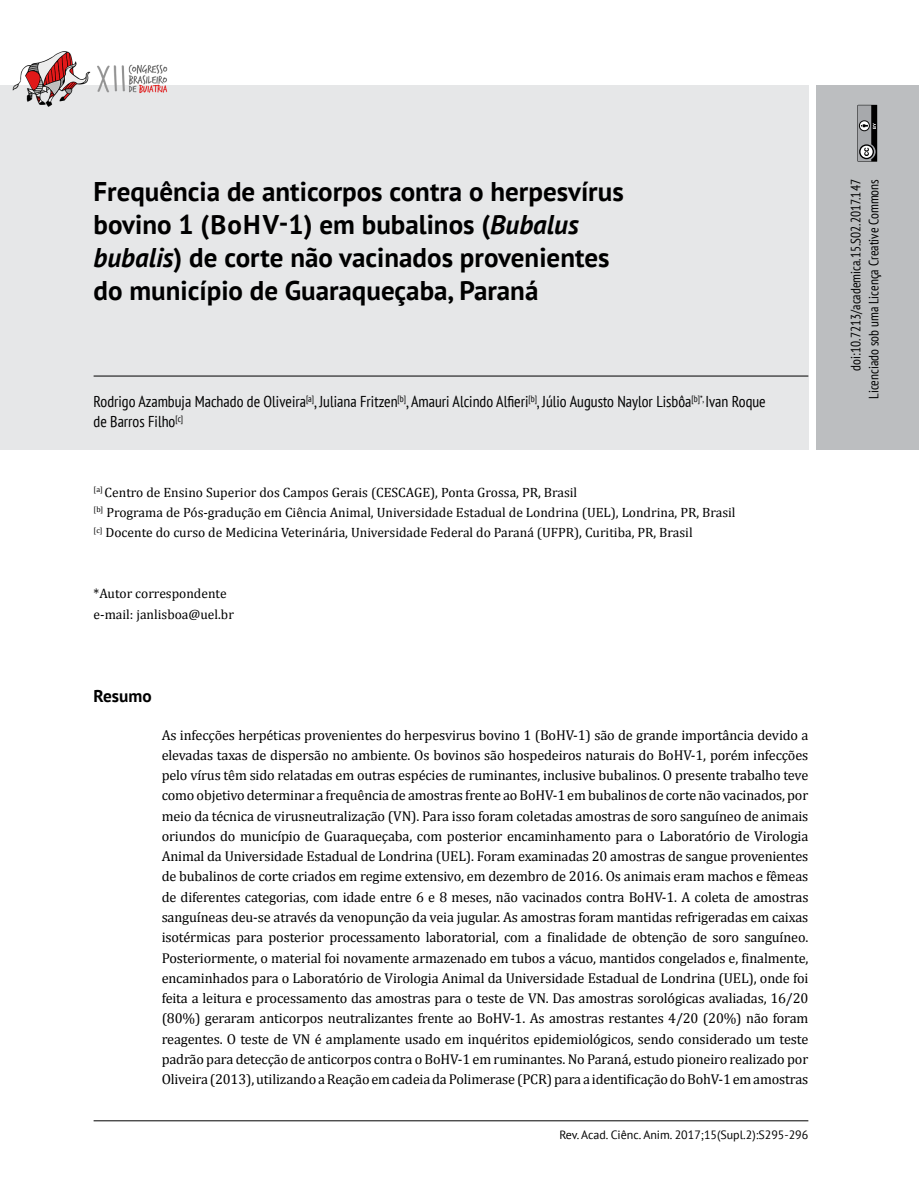
<style>
.page{position:relative;width:919px;height:1191px;background:#fff}
.page>*{position:absolute;margin:0;border:0;box-sizing:border-box;transform-origin:0 0}
.t1{font:700 27px/33px "PT Sans";color:#000}
.t2{font:700 17.25px "PT Sans";color:#000}
.t3{font:condensed 15.75px/20.2px "PT Sans";color:#000}
.t4{font:14.25px/20.2px "Cambria";letter-spacing:-.01em;color:#000;text-align:justify}
.t5{font:13.5px/20.2px "Cambria";color:#000}
.t6{font:condensed 13.5px/18px "PT Sans";color:#000;text-align:right}
.t7{font:12px "PT Sans";color:#000}
.s1{font-style:italic}
</style>
<div class="page">
<hr style="left:94px;top:1120px;width:714px;height:1px;background:#000">
<div style="left:0;top:85px;width:808px;height:365px;background:#e6e7e8"></div>
<div style="left:816px;top:85px;width:102px;height:365px;background:#bcbec0"></div>
<svg style="left:857px;top:105px;width:20px;height:57px"></svg>
<img style="left:12px;top:51px;width:156px;height:56px">
<hr style="left:94px;top:376px;width:714px;height:1px;background:#000">
<h1 class="t1" style="left:94px;top:174px;width:531px">Frequência de anticorpos contra o herpesvírus bovino 1 (BoHV-1) em bubalinos (<span class="s1">Bubalus bubalis</span>) de corte não vacinados provenientes do município de Guaraqueçaba, Paraná</h1>
<p class="t3" style="left:94px;top:391px;width:673px">Rodrigo Azambuja Machado de Oliveira<sup>[a]</sup>, Juliana Fritzen<sup>[b]</sup>, Amauri Alcindo Alfieri<sup>[b]</sup>, Júlio Augusto Naylor Lisbôa<sup>[b]*,</sup> Ivan Roque de Barros Filho<sup>[c]</sup></p>
<p class="t5" style="left:94px;top:482px;width:643px"><sup>[a]</sup> Centro de Ensino Superior dos Campos Gerais (CESCAGE), Ponta Grossa, PR, Brasil<br><sup>[b]</sup> Programa de Pós-gradução em Ciência Animal, Universidade Estadual de Londrina (UEL), Londrina, PR, Brasil <sup>[c]</sup> Docente do curso de Medicina Veterinária, Universidade Federal do Paraná (UFPR), Curitiba, PR, Brasil</p>
<p class="t5" style="left:94px;top:583px;width:142px;line-height:20.7px">*Autor correspondente e-mail: janlisboa@uel.br</p>
<p class="t2" style="left:94px;top:685px;width:60px">Resumo</p>
<p class="t4" style="left:162px;top:724px;width:648px">As infecções herpéticas provenientes do herpesvirus bovino 1 (BoHV-1) são de grande importância devido a elevadas taxas de dispersão no ambiente. Os bovinos são hospedeiros naturais do BoHV-1, porém infecções pelo vírus têm sido relatadas em outras espécies de ruminantes, inclusive bubalinos. O presente trabalho teve como objetivo determinar a frequência de amostras frente ao BoHV-1 em bubalinos de corte não vacinados, por meio da técnica de virusneutralização (VN). Para isso foram coletadas amostras de soro sanguíneo de animais oriundos do município de Guaraqueçaba, com posterior encaminhamento para o Laboratório de Virologia Animal da Universidade Estadual de Londrina (UEL). Foram examinadas 20 amostras de sangue provenientes de bubalinos de corte criados em regime extensivo, em dezembro de 2016. Os animais eram machos e fêmeas de diferentes categorias, com idade entre 6 e 8 meses, não vacinados contra BoHV-1. A coleta de amostras sanguíneas deu-se através da venopunção da veia jugular. As amostras foram mantidas refrigeradas em caixas isotérmicas para posterior processamento laboratorial, com a finalidade de obtenção de soro sanguíneo.<br>Posteriormente, o material foi novamente armazenado em tubos a vácuo, mantidos congelados e, finalmente, encaminhados para o Laboratório de Virologia Animal da Universidade Estadual de Londrina (UEL), onde foi feita a leitura e processamento das amostras para o teste de VN. Das amostras sorológicas avaliadas, 16/20 (80%) geraram anticorpos neutralizantes frente ao BoHV-1. As amostras restantes 4/20 (20%) não foram reagentes. O teste de VN é amplamente usado em inquéritos epidemiológicos, sendo considerado um teste padrão para detecção de anticorpos contra o BoHV-1 em ruminantes. No Paraná, estudo pioneiro realizado por Oliveira (2013), utilizando a Reação em cadeia da Polimerase (PCR) para a identificação do BohV-1 em amostras</p>
<p class="t7" style="left:559px;top:1126px;width:250px">Rev. Acad. Ciênc. Anim. 2017;15(Supl.2):S295-296</p>
<p class="t6" style="left:846px;top:399px;width:221px;rotate:-90deg">doi:10.7213/academica.15.S02.2017.147<br>Licenciado sob uma Licença Creative Commons</p>
</div>
